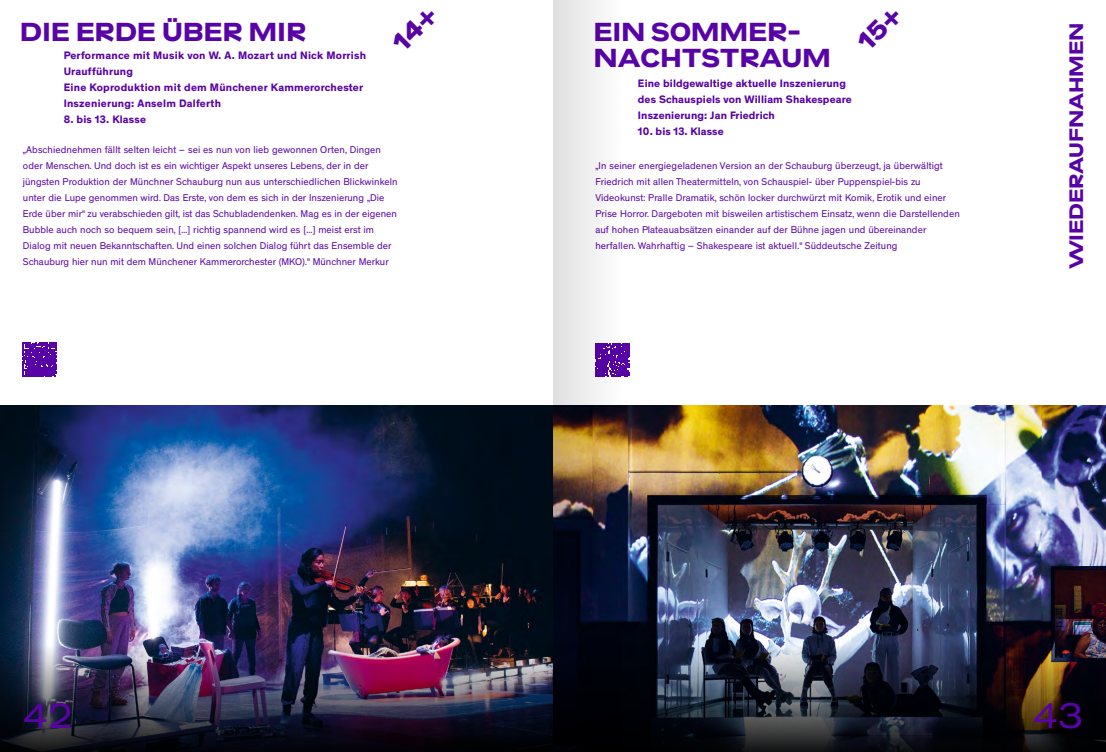
<style>
.page{position:relative;width:1106px;height:752px;background:#fff}
.page>*{position:absolute;margin:0;border:0;box-sizing:border-box;transform-origin:0 0}
.t1{font:expanded 36px "Akzidenz Grotesk BE";color:#5803a7}
.t2{font:700 24px/26px "CC Schauburg";letter-spacing:-.01em;color:#5803a7}
.t3{font:700 18px "CC Schauburg";letter-spacing:-.01em;color:#5803a7}
.t4{font:700 11px/16px "Theinhardt";letter-spacing:.01em;color:#5803a7}
.t5{font:10px/16px "CC Theinhardt";letter-spacing:.01em;color:#5803a7}
</style>
<div class="page">
<img style="left:0;top:405px;width:1106px;height:239px">
<img style="left:0;top:644px;width:1106px;height:107px">
<svg style="left:23px;top:343px;width:33px;height:33px"></svg>
<svg style="left:553px;top:0;width:99px;height:751px"></svg>
<h2 class="t2" style="left:20px;top:18px;width:288px">DIE ERDE ÜBER MIR</h2>
<h3 class="t3" style="left:1064px;top:269px;width:248px;rotate:-90deg">WIEDERAUFNAHMEN</h3>
<h2 class="t2" style="left:593px;top:18px;width:239px">EIN SOMMER-<br>NACHTSTRAUM</h2>
<p class="t4" style="left:64px;top:47px;width:304px">Performance mit Musik von W. A. Mozart und Nick Morrish Uraufführung<br>Eine Koproduktion mit dem Münchener Kammerorchester Inszenierung: Anselm Dalferth</p>
<p class="t4" style="left:64px;top:111px;width:84px">8. bis 13. Klasse</p>
<p class="t4" style="left:638px;top:75px;width:215px">Eine bildgewaltige aktuelle Inszenierung des Schauspiels von William Shakespeare<br>Inszenierung: Jan Friedrich</p>
<p class="t4" style="left:638px;top:123px;width:87px">10. bis 13. Klasse</p>
<p class="t5" style="left:23px;top:141px;width:376px">„Abschiednehmen fällt selten leicht – sei es nun von lieb gewonnen Orten, Dingen oder Menschen. Und doch ist es ein wichtiger Aspekt unseres Lebens, der in der jüngsten Produktion der Münchner Schauburg nun aus unterschiedlichen Blickwinkeln unter die Lupe genommen wird. Das Erste, von dem es sich in der Inszenierung „Die Erde über mir“ zu verabschieden gilt, ist das Schubladendenken. Mag es in der eigenen Bubble auch noch so bequem sein, [...] richtig spannend wird es [...] meist erst im Dialog mit neuen Bekanntschaften. Und einen solchen Dialog führt das Ensemble der Schauburg hier nun mit dem Münchener Kammerorchester (MKO).“ Münchner Merkur</p>
<p class="t5" style="left:595px;top:157px;width:366px">„In seiner energiegeladenen Version an der Schauburg überzeugt, ja überwältigt Friedrich mit allen Theatermitteln, von Schauspiel- über Puppenspiel-bis zu Videokunst: Pralle Dramatik, schön locker durchwürzt mit Komik, Erotik und einer Prise Horror. Dargeboten mit bisweilen artistischem Einsatz, wenn die Darstellenden auf hohen Plateauabsätzen einander auf der Bühne jagen und übereinander herfallen. Wahrhaftig – Shakespeare ist aktuell.“ Süddeutsche Zeitung</p>
<h1 class="t1" style="left:23px;top:694px;width:52px">42</h1>
<h1 class="t1" style="left:1032px;top:694px;width:52px">43</h1>
</div>
